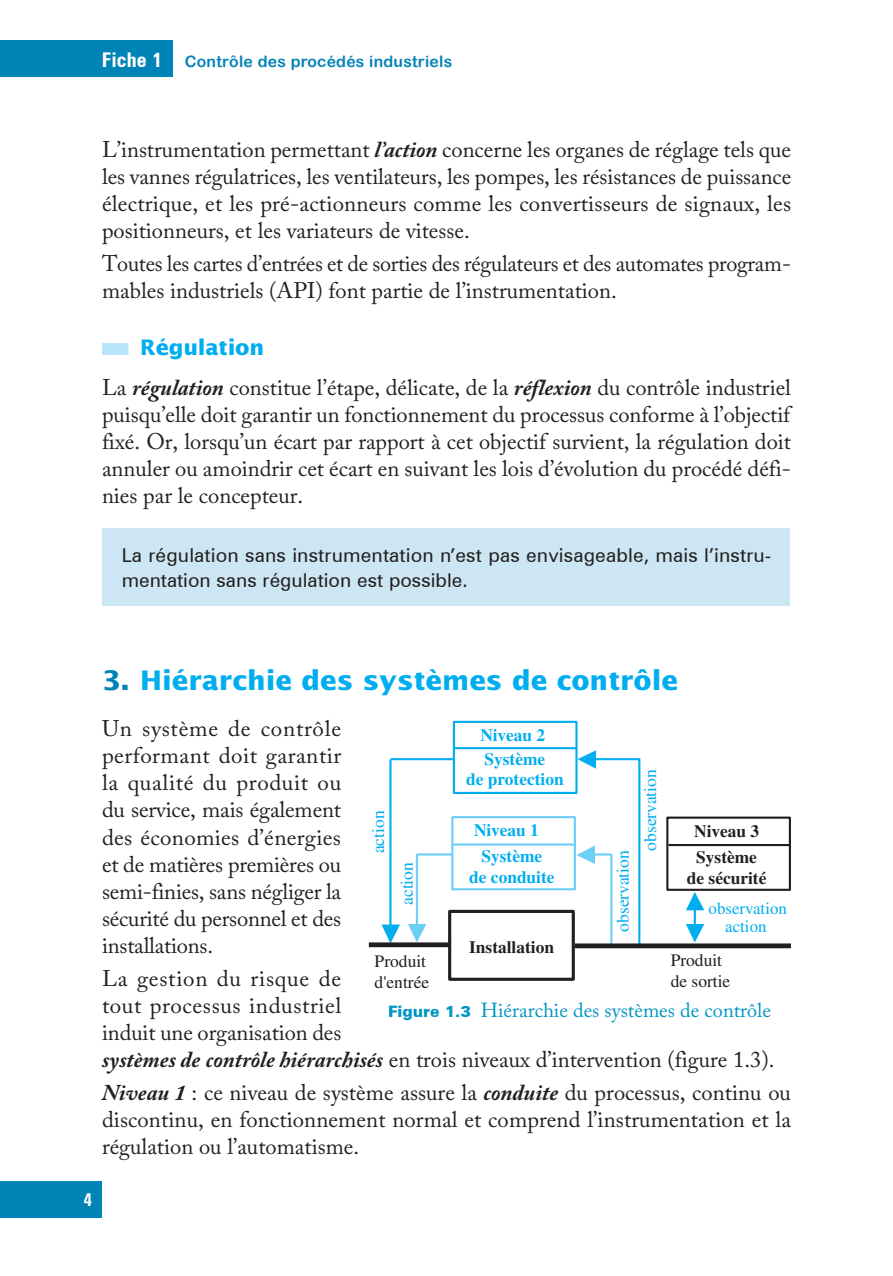
<style>
.page{position:relative;width:893px;height:1276px;background:#fff}
.page>*{position:absolute;margin:0;border:0;box-sizing:border-box;transform-origin:0 0}
.t1{font:700 27px "Lucida Sans Std";color:#00aeef}
.t2{font:22.5px/27px "Adobe Caslon Pro";color:#231f20;text-align:justify}
.t3{font:700 21.38px "Lucida Sans Std";letter-spacing:-.01em;color:#00aeef}
.t4{font:20.25px "Adobe Caslon Pro";color:#0096c3}
.t5{font:19.12px/24.8px "Zurich BT";letter-spacing:.005em;color:#231f20}
.t6{font:18px "Zurich Bold Condensed BT";color:#fff}
.t7{font:17.55px "Times";color:#00aeef}
.t8{font:17.55px/20.9px "Times";color:#231f20}
.t9{font:700 17.32px/23.2px "Times";color:#00aeef}
.t10{font:700 17.32px/25.9px "Times";color:#231f20}
.t11{font:16.88px "Times";color:#00aeef}
.t12{font:15.75px "Arial Rounded MT Bold";letter-spacing:.015em;color:#0083b6}
.s1{font-family:"Zurich Bold Condensed BT";font-size:20.25px;color:#fff}
.s2{font-weight:700;font-style:italic}
.s3{color:#0083b6}
.s4{font-family:"Zurich Black BT";font-size:15.75px}
</style>
<div class="page">
<div style="left:0;top:40px;width:172px;height:37px;background:#0083b6"></div>
<div style="left:0;top:1181px;width:102px;height:36px;background:#0083b6"></div>
<div style="left:102px;top:343px;width:26px;height:12px;background:#b9e5fa"></div>
<div style="left:103px;top:528px;width:687px;height:78px;background:#cde6f3"></div>
<div style="left:448px;top:909px;width:127px;height:71px;border:3px solid #231f20"></div>
<div style="left:451px;top:816px;width:125px;height:74px;border:2px solid #6bcff6"></div>
<hr style="left:453px;top:843px;width:123px;height:2px;background:#6bcff6">
<div style="left:453px;top:721px;width:124px;height:73px;border:2px solid #00aeef"></div>
<hr style="left:454px;top:747px;width:123px;height:2px;background:#00aeef">
<div style="left:666px;top:816px;width:125px;height:75px;border:2px solid #231f20"></div>
<hr style="left:668px;top:844px;width:123px;height:2px;background:#231f20">
<hr style="left:610px;top:854px;width:2px;height:91px;background:#6bcff6">
<svg style="left:576px;top:845px;width:35px;height:19px"></svg>
<hr style="left:417px;top:853px;width:35px;height:2px;background:#6bcff6">
<hr style="left:638px;top:758px;width:2px;height:187px;background:#00aeef">
<hr style="left:594px;top:758px;width:45px;height:2px;background:#00aeef">
<svg style="left:577px;top:750px;width:19px;height:18px"></svg>
<hr style="left:389px;top:759px;width:2px;height:166px;background:#00aeef">
<svg style="left:381px;top:924px;width:19px;height:18px"></svg>
<hr style="left:390px;top:758px;width:63px;height:2px;background:#00aeef">
<hr style="left:416px;top:854px;width:2px;height:71px;background:#6bcff6">
<svg style="left:408px;top:924px;width:18px;height:18px"></svg>
<svg style="left:686px;top:892px;width:18px;height:50px"></svg>
<div style="left:575px;top:943px;width:216px;height:5px;background:#231f20"></div>
<div style="left:369px;top:942px;width:82px;height:5px;background:#231f20"></div>
<p class="t12" style="left:102px;top:52px;width:352px"><span class="s1">Fiche 1</span> Contrôle des procédés industriels</p>
<p class="t2" style="left:102px;top:136px;width:691px">L’instrumentation permettant <span class="s2">l’action</span> concerne les organes de réglage tels que les vannes régulatrices, les ventilateurs, les pompes, les résistances de puissance électrique, et les pré-actionneurs comme les convertisseurs de signaux, les positionneurs, et les variateurs de vitesse.</p>
<p class="t2" style="left:102px;top:250px;width:690px">Toutes les cartes d’entrées et de sorties des régulateurs et des automates program&shy;mables industriels (API) font partie de l’instrumentation.</p>
<p class="t3" style="left:140px;top:335px;width:125px">Régulation</p>
<p class="t2" style="left:102px;top:373px;width:690px">La <span class="s2">régulation</span> constitue l’étape, délicate, de la <span class="s2">réflexion</span> du contrôle industriel puisqu’elle doit garantir un fonctionnement du processus conforme à l’objectif fixé. Or, lorsqu’un écart par rapport à cet objectif survient, la régulation doit annuler ou amoindrir cet écart en suivant les lois d’évolution du procédé défi&shy;nies par le concepteur.</p>
<p class="t5" style="left:122px;top:542px;width:651px">La régulation sans instrumentation n’est pas envisageable, mais l’instru&shy;mentation sans régulation est possible.</p>
<p class="t1" style="left:102px;top:665px;width:578px"><span class="s3">3.</span> Hiérarchie des systèmes de contrôle</p>
<p class="t2" style="left:102px;top:715px;width:241px">Un système de contrôle performant doit garantir la qualité du produit ou du service, mais également des économies d’énergies et de matières premières ou semi-finies, sans négliger la sécurité du personnel et des installations.</p>
<p class="t2" style="left:102px;top:964px;width:674px;text-align:left">La gestion du risque de<br>tout processus industriel<br>induit une organisation des<br><span class="s2">systèmes de contrôle hiérarchisés</span> en trois niveaux d’intervention (figure 1.3).</p>
<p class="t2" style="left:102px;top:1079px;width:690px"><span class="s2">Niveau 1</span> : ce niveau de système assure la <span class="s2">conduite</span> du processus, continu ou discontinu, en fonctionnement normal et comprend l’instrumentation et la régulation ou l’automatisme.</p>
<p class="t9" style="left:480px;top:723px;width:66px">Niveau 2<br>Système</p>
<p class="t9" style="left:466px;top:767px;width:99px">de protection</p>
<p class="t7" style="left:640px;top:850px;width:83px;rotate:-90deg">observation</p>
<p class="t7" style="left:368px;top:853px;width:45px;rotate:-90deg">action</p>
<p class="t9" style="left:474px;top:817px;width:70px;line-height:26.1px;text-align:center">Niveau 1<br>Système</p>
<p class="t9" style="left:469px;top:865px;width:87px">de conduite</p>
<p class="t10" style="left:694px;top:818px;width:66px">Niveau 3<br>Système</p>
<p class="t10" style="left:687px;top:864px;width:81px">de sécurité</p>
<p class="t7" style="left:613px;top:932px;width:83px;rotate:-90deg">observation</p>
<p class="t7" style="left:397px;top:905px;width:45px;rotate:-90deg">action</p>
<p class="t11" style="left:708px;top:898px;width:80px">observation</p>
<p class="t11" style="left:725px;top:916px;width:43px">action</p>
<p class="t10" style="left:469px;top:934px;width:86px">Installation</p>
<p class="t8" style="left:671px;top:949px;width:61px">Produit de sortie</p>
<p class="t8" style="left:375px;top:950px;width:56px">Produit d'entrée</p>
<p class="t4" style="left:388px;top:998px;width:384px"><span class="s4">Figure 1.3</span> Hiérarchie des systèmes de contrôle</p>
<p class="t6" style="left:84px;top:1188px;width:10px">4</p>
</div>
